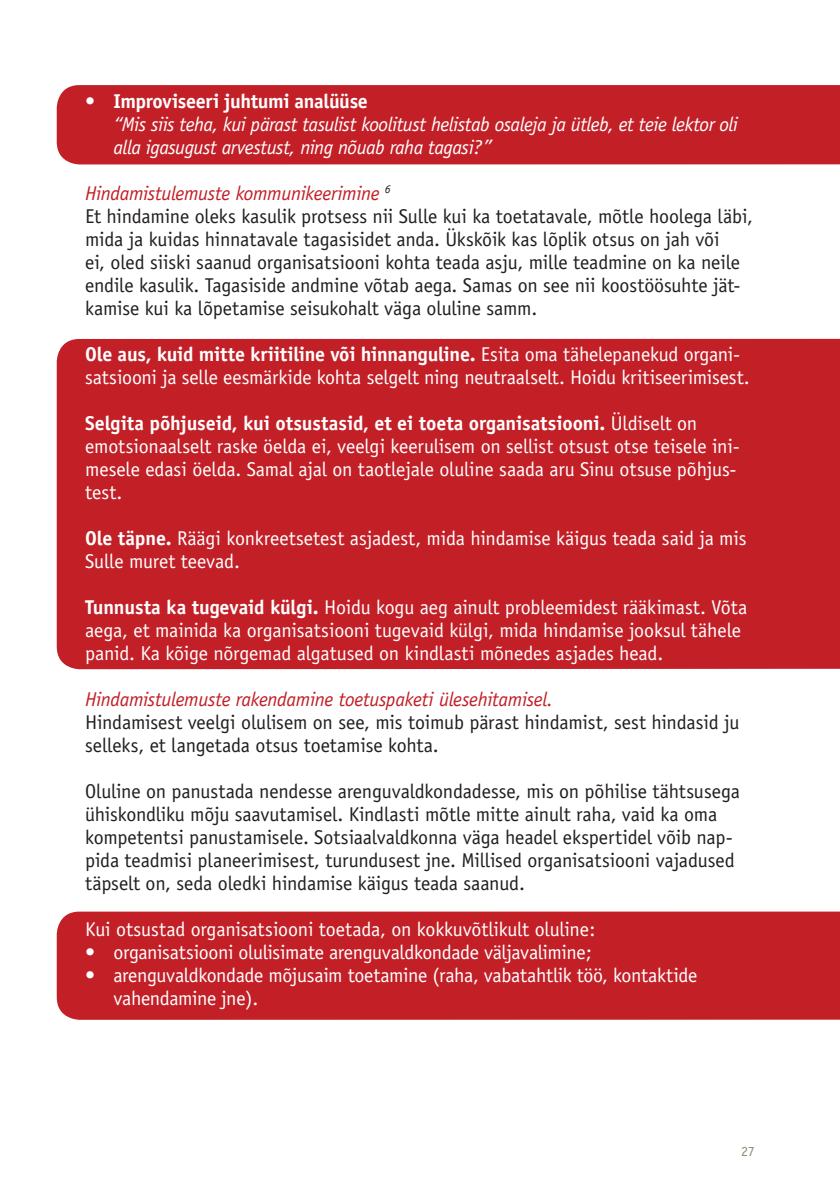
<style>
.page{position:relative;width:840px;height:1191px;background:#fff}
.page>*{position:absolute;margin:0;border:0;box-sizing:border-box;transform-origin:0 0}
.t1{font:20px/23px "Officina Sans";letter-spacing:-.01em;color:#fff}
.t2{font:20px/23px "Officina Sans";letter-spacing:-.01em;color:#231f20}
.t3{font:italic 20px/23px "Officina Sans";letter-spacing:-.025em;color:#fff}
.t4{font:italic 20px "Officina Sans";letter-spacing:-.015em;color:#c21f27}
.t5{font:700 20px "Officina Sans";letter-spacing:-.02em;color:#fff}
.t6{font:14px "Officina Sans";color:#8f8d74}
.s1{font-style:italic;color:#c21f27}
.s2{font-weight:700}
</style>
<div class="page">
<div style="left:57px;top:85px;width:782px;height:79px;background:#c21f27"></div>
<div style="left:57px;top:911px;width:782px;height:108px;background:#c21f27"></div>
<div style="left:57px;top:339px;width:782px;height:330px;background:#c21f27"></div>
<p class="t5" style="left:85px;top:94px;width:284px">• Improviseeri juhtumi analüüse</p>
<p class="t3" style="left:113px;top:114px;width:625px">“Mis siis teha, kui pärast tasulist koolitust helistab osaleja ja ütleb, et teie lektor oli alla igasugust arvestust, ning nõuab raha tagasi?”</p>
<p class="t2" style="left:85px;top:183px;width:669px"><span class="s1">Hindamistulemuste kommunikeerimine</span> <sup>6<br></sup>Et hindamine oleks kasulik protsess nii Sulle kui ka toetatavale, mõtle hoolega läbi, mida ja kuidas hinnatavale tagasisidet anda. Ükskõik kas lõplik otsus on jah või<br>ei, oled siiski saanud organisatsiooni kohta teada asju, mille teadmine on ka neile endile kasulik. Tagasiside andmine võtab aega. Samas on see nii koostöösuhte jät&shy;kamise kui ka lõpetamise seisukohalt väga oluline samm.</p>
<p class="t1" style="left:85px;top:344px;width:665px"><span class="s2">Ole aus, kuid mitte kriitiline või hinnanguline.</span> Esita oma tähelepanekud organi&shy;satsiooni ja selle eesmärkide kohta selgelt ning neutraalselt. Hoidu kritiseerimisest.</p>
<p class="t1" style="left:85px;top:413px;width:655px"><span class="s2">Selgita põhjuseid, kui otsustasid, et ei toeta organisatsiooni.</span> Üldiselt on emotsio naalselt raske öelda ei, veelgi keerulisem on sellist otsust otse teisele ini&shy;mesele edasi öelda. Samal ajal on taotlejale oluline saada aru Sinu otsuse põhjus&shy;test.</p>
<p class="t1" style="left:85px;top:528px;width:662px"><span class="s2">Ole täpne.</span> Räägi konkreetsetest asjadest, mida hindamise käigus teada said ja mis<br>Sulle muret teevad.</p>
<p class="t1" style="left:85px;top:597px;width:663px"><span class="s2">Tunnusta ka tugevaid külgi.</span> Hoidu kogu aeg ainult probleemidest rääkimast. Võta aega, et mainida ka organisatsiooni tugevaid külgi, mida hindamise jooksul tähele panid. Ka kõige nõrgemad algatused on kindlasti mõnedes asjades head.</p>
<p class="t4" style="left:85px;top:692px;width:469px">Hindamistulemuste rakendamine toetuspaketi ülesehitamisel.</p>
<p class="t2" style="left:85px;top:712px;width:655px">Hindamisest veelgi olulisem on see, mis toimub pärast hindamist, sest hindasid ju selleks, et langetada otsus toetamise kohta.</p>
<p class="t2" style="left:85px;top:781px;width:656px">Oluline on panustada nendesse arenguvaldkondadesse, mis on põhilise tähtsusega ühiskondliku mõju saavutamisel. Kindlasti mõtle mitte ainult raha, vaid ka oma kompetentsi panustamisele. Sotsiaalvaldkonna väga headel ekspertidel võib nap&shy;pida teadmisi planeerimisest, turundusest jne. Millised organisatsiooni vajadused täpselt on, seda oledki hindamise käigus teada saanud.</p>
<p class="t1" style="left:85px;top:919px;width:511px">Kui otsustad organisatsiooni toetada, on kokkuvõtlikult oluline:</p>
<p class="t1" style="left:85px;top:942px;width:508px">• organisatsiooni olulisimate arenguvaldkondade väljavalimine;</p>
<p class="t1" style="left:113px;top:965px;width:585px;text-indent:-28px">• arenguvaldkondade mõjusaim toetamine (raha, vabatahtlik töö, kontaktide vahen damine jne).</p>
<p class="t6" style="left:740px;top:1146px;width:15px">27</p>
</div>
